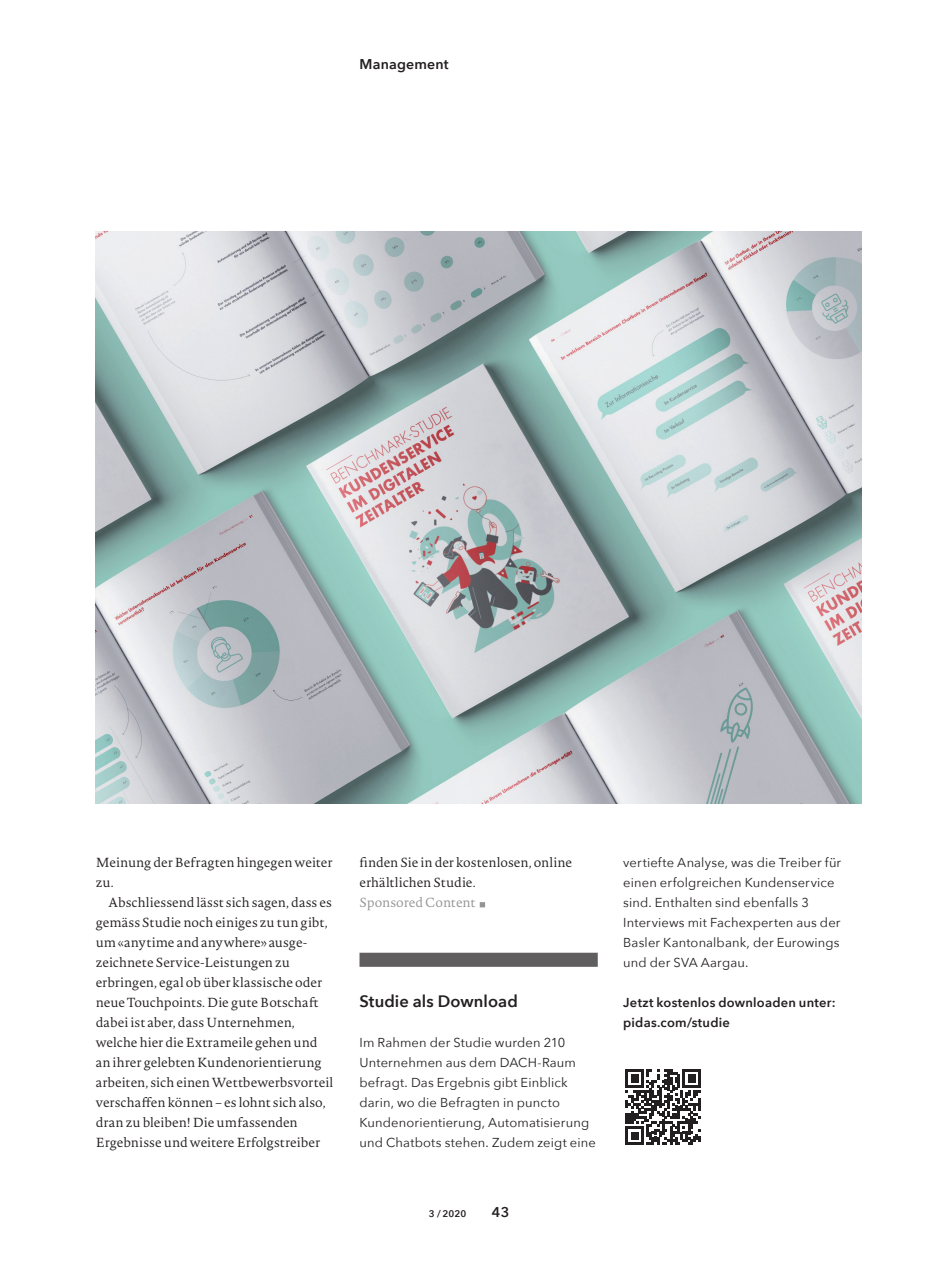
<style>
.page{position:relative;width:936px;height:1263px;background:#fff}
.page>*{position:absolute;margin:0;border:0;box-sizing:border-box;transform-origin:0 0}
.t1{font:600 16.5px "Avenir Next";letter-spacing:.005em;color:#231f20}
.t2{font:600 14.1px "Avenir Next";letter-spacing:.015em;color:#231f20}
.t3{font:300 12.9px/20px "Novel Pro";color:#231f20}
.t4{font:12.9px/20px "Avenir Next";letter-spacing:.01em;color:#231f20}
.t5{font:600 12.9px/20px "Avenir Next";letter-spacing:.015em;color:#231f20}
.t6{font:300 12.9px "Novel Pro";letter-spacing:-.005em;color:#959394}
.t7{font:600 9.6px "Avenir Next";color:#231f20}
</style>
<div class="page">
<img style="left:96px;top:231px;width:765px;height:573px">
<div style="left:359px;top:953px;width:238px;height:14px;background:#605e5e"></div>
<svg style="left:625px;top:1069px;width:75px;height:76px"></svg>
<svg style="left:479px;top:902px;width:6px;height:5px"></svg>
<p class="t2" style="left:359px;top:52px;width:91px">Management</p>
<p class="t3" style="left:96px;top:852px;width:238px">Meinung der Befragten hingegen weiter zu.</p>
<p class="t3" style="left:96px;top:892px;width:239px;text-indent:13px">Abschliessend lässt sich sagen, dass es gemäss Studie noch einiges zu tun gibt, um «anytime and anywhere» ausge&shy;zeichnete Service-Leistungen zu erbringen, egal ob über klassische oder neue Touchpoints. Die gute Botschaft dabei ist aber, dass Unternehmen, welche hier die Extrameile gehen und an ihrer gelebten Kundenorientierung arbeiten, sich einen Wettbewerbsvorteil verschaffen können – es lohnt sich also, dran zu bleiben! Die umfassenden Ergebnisse und weitere Erfolgstreiber</p>
<p class="t3" style="left:359px;top:852px;width:214px">finden Sie in der kostenlosen, online erhältlichen Studie.</p>
<p class="t6" style="left:359px;top:893px;width:117px">Sponsored Content</p>
<p class="t1" style="left:359px;top:987px;width:160px">Studie als Download</p>
<p class="t4" style="left:359px;top:1032px;width:238px">Im Rahmen der Studie wurden 210<br>Unternehmen aus dem DACH-Raum befragt. Das Ergebnis gibt Einblick darin, wo die Befragten in puncto Kundenorientierung, Automatisierung und Chatbots stehen. Zudem zeigt eine</p>
<p class="t7" style="left:429px;top:1205px;width:39px">3 / 2020</p>
<p class="t2" style="left:492px;top:1200px;width:19px">43</p>
<p class="t4" style="left:623px;top:852px;width:219px">vertiefte Analyse, was die Treiber für einen erfolgreichen Kundenservice sind. Enthalten sind ebenfalls 3<br>Interviews mit Fachexperten aus der Basler Kantonalbank, der Eurowings und der SVA Aargau.</p>
<p class="t5" style="left:623px;top:992px;width:214px">Jetzt kostenlos downloaden unter: pidas.com/studie</p>
</div>
